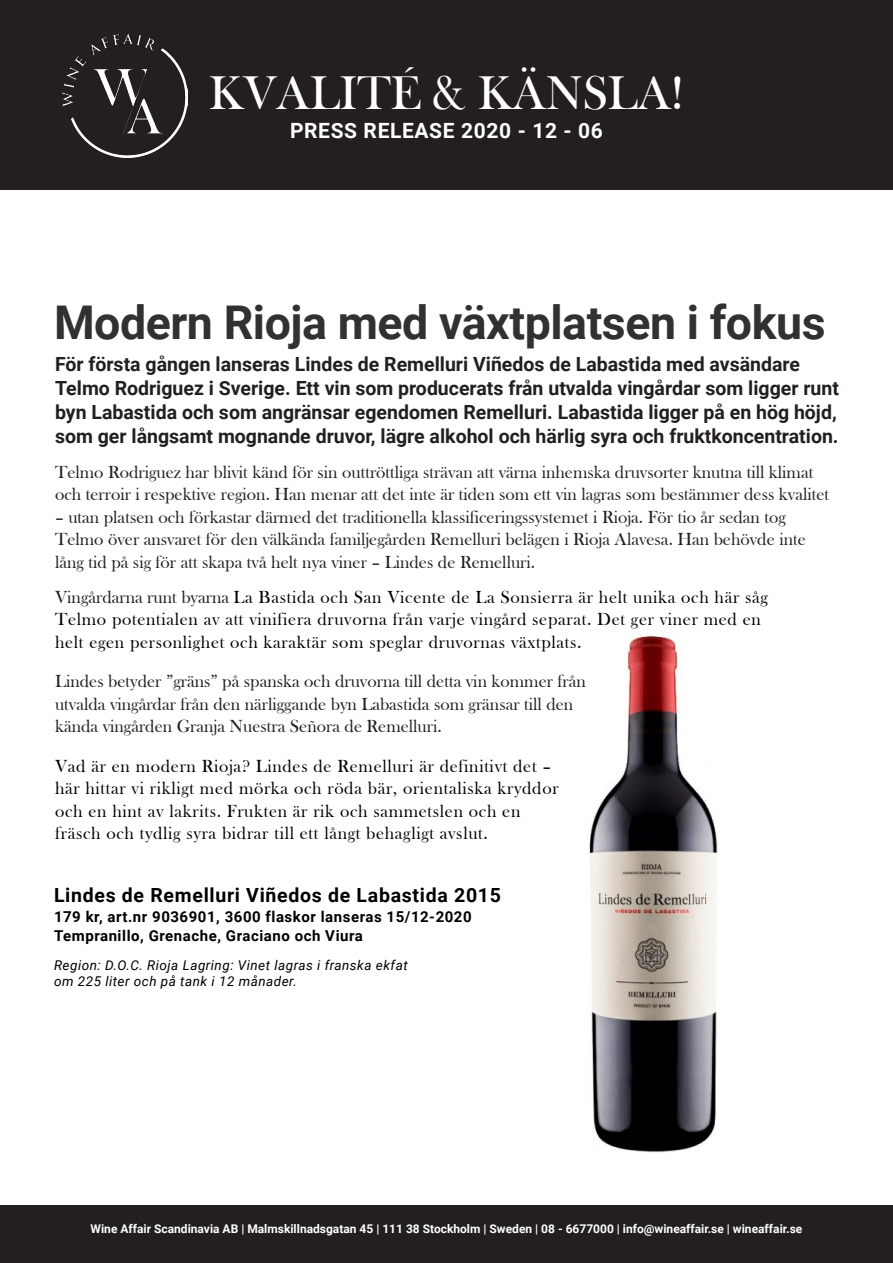
<style>
.page{position:relative;width:893px;height:1263px;background:#fff}
.page>*{position:absolute;margin:0;border:0;box-sizing:border-box;transform-origin:0 0}
.t1{font:48.6px "Bask Old Face";color:#fff}
.Normal__Web{font:700 46.5px "Roboto";letter-spacing:-.01em;color:#313131}
.t2{font:700 21px "Roboto";letter-spacing:.03em;color:#fff}
.t3{font:700 19.5px/24px "Roboto";color:#231f20}
.t4{font:700 19.5px "Roboto";letter-spacing:.035em;color:#000}
.t5{font:18px/22.5px "Bask Old Face";color:#231f20}
.t6{font:18px/22.5px "Bask Old Face";letter-spacing:.035em;color:#000}
.t7{font:700 15px/19.5px "Roboto";letter-spacing:.035em;color:#000}
.Normal__Web-2{font:italic 13.5px/16.5px "Roboto";letter-spacing:.035em;color:#000}
.t8{font:700 12px "Roboto";color:#fff}
.s1{color:#231f20}
</style>
<div class="page">
<div style="left:0;top:0;width:893px;height:189px;background:#231f20"></div>
<div style="left:0;top:1206px;width:893px;height:57px;background:#231f20"></div>
<img style="left:62px;top:33px;width:126px;height:124px">
<img style="left:589px;top:635px;width:128px;height:517px">
<p class="t1" style="left:209px;top:66px;width:476px">KVALITÉ &amp; KÄNSLA!</p>
<p class="t2" style="left:290px;top:116px;width:314px">PRESS RELEASE 2020 - 12 - 06</p>
<p class="Normal__Web" style="left:54px;top:290px;width:773px">Modern Rioja med växtplatsen i fokus</p>
<p class="t3" style="left:55px;top:351px;width:785px">För första gången lanseras Lindes de Remelluri Viñedos de Labastida med avsändare Telmo Rodriguez i Sverige. Ett vin som producerats från utvalda vingårdar som ligger runt byn Labastida och som angränsar egendomen Remelluri. Labastida ligger på en hög höjd, som ger långsamt mognande druvor, lägre alkohol och härlig syra och fruktkoncentration.</p>
<p class="t5" style="left:55px;top:461px;width:776px">Telmo Rodriguez har blivit känd för sin outtröttliga strävan att värna inhemska druvsorter knutna till klimat och terroir i respektive region. Han menar att det inte är tiden som ett vin lagras som bestämmer dess kvalitet</p>
<p class="t5" style="left:55px;top:506px;width:752px">– utan platsen och förkastar därmed det traditionella klassificeringssystemet i Rioja. För tio år sedan tog<br>Telmo över ansvaret för den välkända familjegården Remelluri belägen i Rioja Alavesa. Han behövde inte lång tid på sig för att skapa två helt nya viner – Lindes de Remelluri.</p>
<p class="t6" style="left:55px;top:586px;width:714px"><span class="s1">Vingårdarna runt byarna</span> La Bastida och San Vicente de La Sonsierra är helt unika och här såg<br>Telmo potentialen av att vinifiera druvorna från varje vingård separat. Det ger viner med en helt egen personlighet och karaktär som speglar druvornas växtplats.</p>
<p class="t5" style="left:55px;top:671px;width:532px">Lindes betyder ”gräns” på spanska och druvorna till detta vin kommer från utvalda vingårdar från den närliggande byn Labastida som gränsar till den kända vingården Granja Nuestra Señora de Remelluri.</p>
<p class="t6" style="left:55px;top:755px;width:505px">Vad är en modern Rioja? Lindes de Remelluri är definitivt det – här hittar vi rikligt med mörka och röda bär, orientaliska kryddor och en hint av lakrits. Frukten är rik och sammetslen och en fräsch och tydlig syra bidrar till ett långt behagligt avslut.</p>
<p class="t4" style="left:54px;top:881px;width:449px">Lindes de Remelluri Viñedos de Labastida 2015</p>
<p class="t7" style="left:54px;top:906px;width:419px">179 kr, art.nr 9036901, 3600 flaskor lanseras 15/12-2020<br>Tempranillo, Grenache, Graciano och Viura</p>
<p class="Normal__Web-2" style="left:54px;top:956px;width:355px">Region: D.O.C. Rioja Lagring: Vinet lagras i franska ekfat om 225 liter och på tank i 12 månader.</p>
<p class="t8" style="left:91px;top:1220px;width:713px">Wine Affair Scandinavia AB | Malmskillnadsgatan 45 | 111 38 Stockholm | Sweden | 08 - 6677000 | info@wineaffair.se | wineaffair.se</p>
</div>
